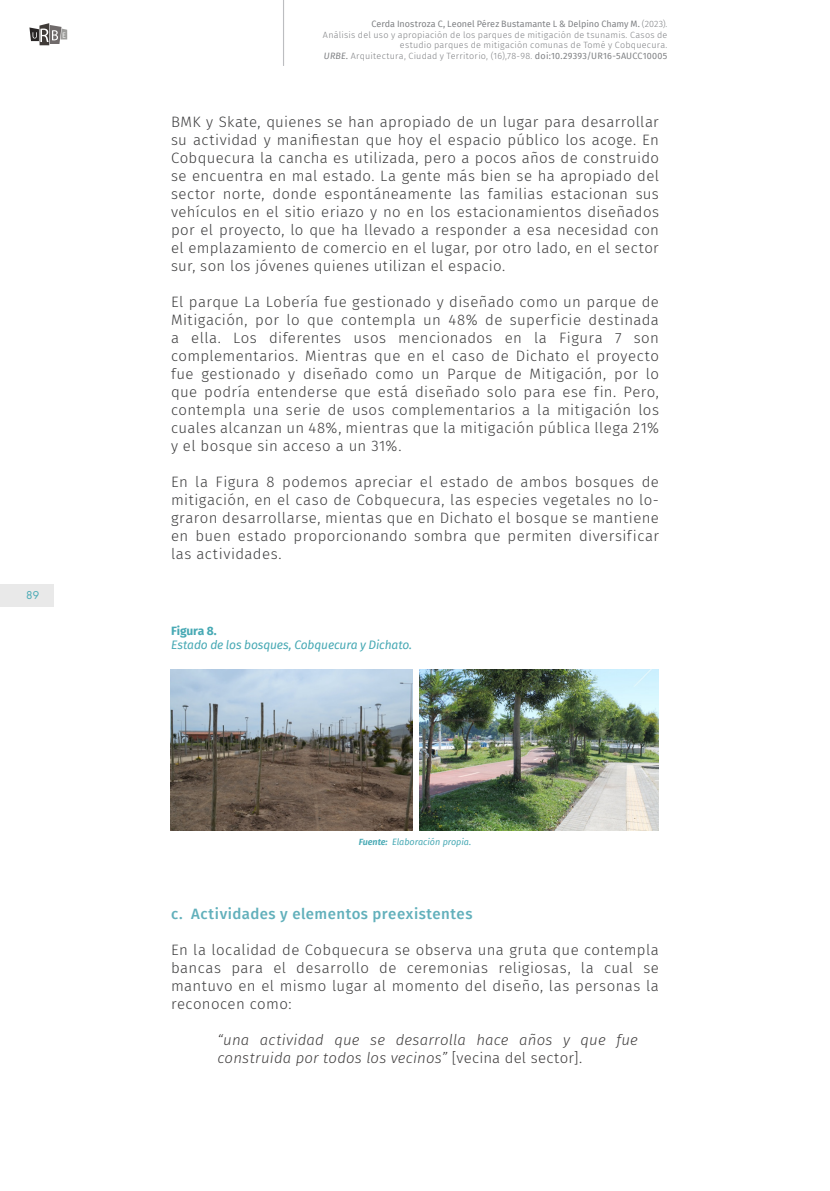
<style>
.page{position:relative;width:830px;height:1191px;background:#fff}
.page>*{position:absolute;margin:0;border:0;box-sizing:border-box;transform-origin:0 0}
.t1{font:300 15px/18px "Fira Sans";letter-spacing:.025em;color:#3e3e3f;text-align:justify}
.t2{font:italic 300 15px/18px "Fira Sans";letter-spacing:.01em;color:#3e3c3c}
.t3{font:500 15px "Fira Sans";letter-spacing:.03em;color:#62b0bb}
.t4{font:italic 12px "Fira Sans";letter-spacing:-.015em;color:#47a9b4}
.t5{font:700 12px "Fira Sans";letter-spacing:-.01em;color:#47a9b4}
.t6{font:10.5px "Futura Std";color:#47a9b4}
.t7{font:300 9px/10.8px "Fira Sans";letter-spacing:.025em;color:#808285;text-align:right}
.t8{font:9px "Fira Sans";color:#808285}
.pie_de_foto{font:italic 9px "Fira Sans";color:#47a9b4}
.s1{font-weight:300}
.s2{font-weight:400;font-style:italic}
.s3{font-weight:400}
.s4{font-weight:600}
.s5{font-style:normal}
</style>
<div class="page">
<div style="left:0;top:584px;width:53px;height:22px;background:#e9e9e9"></div>
<img style="left:170px;top:669px;width:242px;height:161px">
<img style="left:419px;top:669px;width:239px;height:161px">
<hr style="left:283px;top:0;width:1px;height:66px;background:#bcbdc0">
<svg style="left:29px;top:23px;width:38px;height:22px"></svg>
<p class="t6" style="left:26px;top:588px;width:14px">89</p>
<p class="t8" style="left:371px;top:17px;width:297px">Cerda Inostroza C, Leonel Pérez Bustamante L &amp; Delpino Chamy M. <span class="s1">(2023).</span></p>
<p class="t7" style="left:323px;top:29px;width:346px">Análisis del uso y apropiación de los parques de mitigación de tsunamis. Casos de estudio parques de mitigación comunas de Tomé y Cobquecura.</p>
<p class="t7" style="left:324px;top:51px;width:345px"><span class="s2">URBE.</span> Arquitectura, Ciudad y Territorio, (16),78-98. <span class="s3">doi:10.29393/UR16-5AUCC10005</span></p>
<p class="t1" style="left:171px;top:112px;width:489px">BMK y Skate, quienes se han apropiado de un lugar para desarrollar su actividad y manifiestan que hoy el espacio público los acoge. En Cobquecura la cancha es utilizada, pero a pocos años de construido se encuentra en mal estado. La gente más bien se ha apropiado del sector norte, donde espontáneamente las familias estacionan sus vehículos en el sitio eriazo y no en los estacionamientos diseñados por el proyecto, lo que ha llevado a responder a esa necesidad con el emplazamiento de comercio en el lugar, por otro lado, en el sector sur, son los jóvenes quienes utilizan el espacio.</p>
<p class="t1" style="left:171px;top:292px;width:489px">El parque La Lobería fue gestionado y diseñado como un parque de Mitigación, por lo que contempla un 48% de superficie destinada a ella. Los diferentes usos mencionados en la Figura 7 son complementarios. Mientras que en el caso de Dichato el proyecto fue gestionado y diseñado como un Parque de Mitigación, por lo que podría entenderse que está diseñado solo para ese fin. Pero, contempla una serie de usos complementarios a la mitigación los cuales alcanzan un 48%, mientras que la mitigación pública llega 21% y el bosque sin acceso a un 31%.</p>
<p class="t1" style="left:171px;top:472px;width:489px">En la Figura 8 podemos apreciar el estado de ambos bosques de mitigación, en el caso de Cobquecura, las especies vegetales no lo&shy;graron desarrollarse, mientas que en Dichato el bosque se mantiene en buen estado proporcionando sombra que permiten diversificar las actividades.</p>
<p class="t5" style="left:171px;top:621px;width:47px">Figura 8.</p>
<p class="t4" style="left:171px;top:636px;width:242px">Estado de los bosques, Cobquecura y Dichato.</p>
<p class="pie_de_foto" style="left:358px;top:835px;width:114px"><span class="s4">Fuente:</span> Elaboración propia.</p>
<p class="t3" style="left:171px;top:901px;width:303px">c. Actividades y elementos preexistentes</p>
<p class="t1" style="left:171px;top:940px;width:489px">En la localidad de Cobquecura se observa una gruta que contempla bancas para el desarrollo de ceremonias religiosas, la cual se mantuvo en el mismo lugar al momento del diseño, las personas la reconocen como:</p>
<p class="t2" style="left:217px;top:1030px;width:422px">“una actividad que se desarrolla hace años y que fue construida por todos los vecinos” <span class="s5">[vecina del sector].</span></p>
</div>
